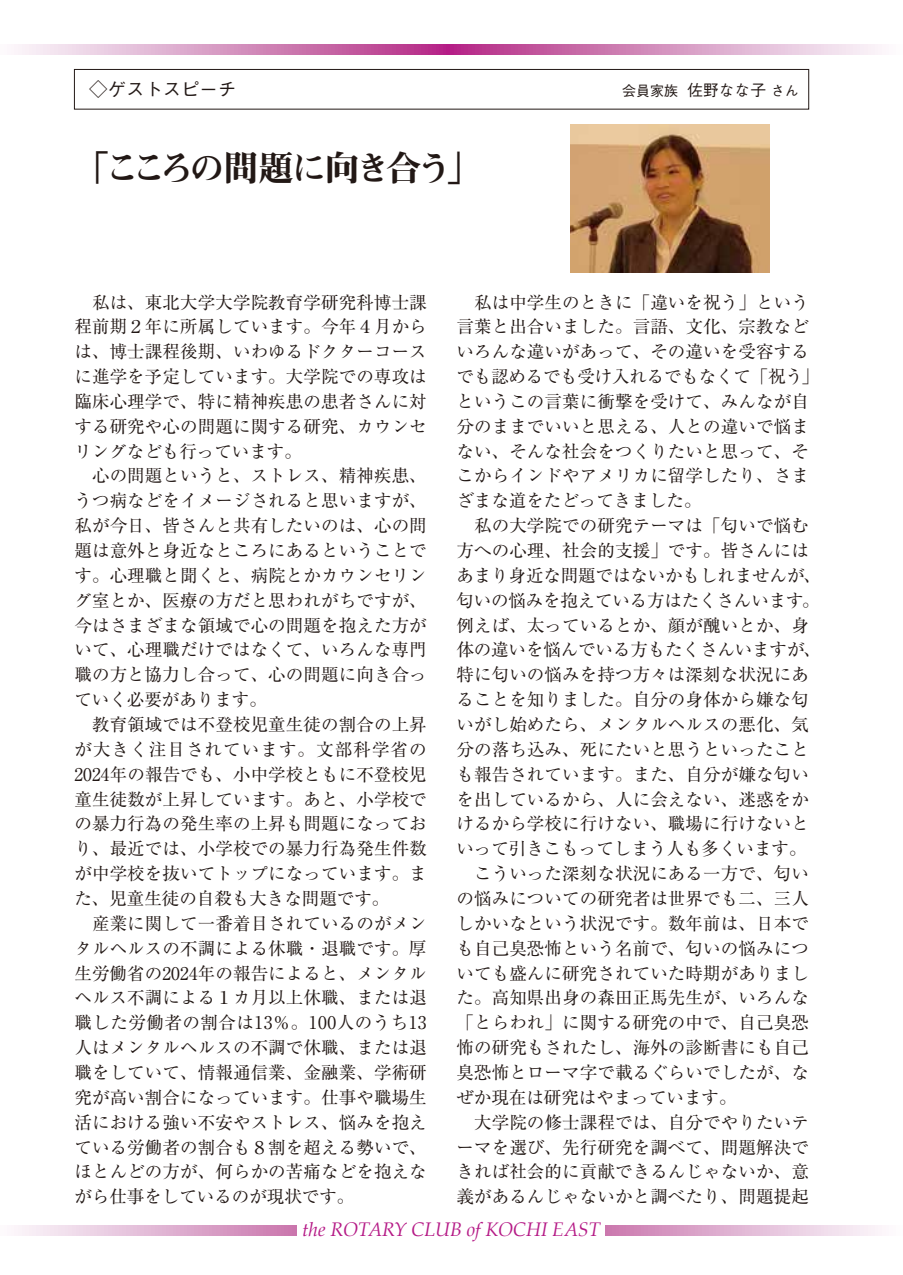
<style>
.page{position:relative;width:903px;height:1275px;background:#fff}
.page>*{position:absolute;margin:0;border:0;box-sizing:border-box;transform-origin:0 0}
.t1{font:35px "Midashi Min Pro MA31";letter-spacing:-.12em;color:#221815}
.t2{font:italic 19.25px "Palatino";color:#b51a86}
.t3{font:500 18.38px "Gothic BBB Pro";color:#221815}
.t4{font:17.5px/24.8px "Ryumin Pro";letter-spacing:.005em;color:#221815}
.t5{font:500 14px "Gothic BBB Pro";color:#221815}
.s1{font-size:15.75px}
</style>
<div class="page">
<svg style="left:14px;top:1225px;width:868px;height:10px"></svg>
<div style="left:298px;top:1223px;width:307px;height:15px;background:#fff"></div>
<svg style="left:14px;top:45px;width:868px;height:10px"></svg>
<div style="left:74px;top:69px;width:735px;height:41px;border:1px solid #221815"></div>
<img style="left:570px;top:124px;width:199px;height:149px">
<p class="t3" style="left:89px;top:74px;width:149px">◇ゲストスピーチ</p>
<p class="t5" style="left:622px;top:80px;width:178px">会員家族 <span class="s1">佐野なな子</span> さん</p>
<h1 class="t1" style="left:74px;top:141px;width:409px">「こころの問題に向き合う」</h1>
<p class="t4" style="left:74px;top:288px;width:354px">　私は、東北大学大学院教育学研究科博士課程前期２年に所属しています。今年４月からは、博士課程後期、いわゆるドクターコースに進学を予定しています。大学院での専攻は臨床心理学で、特に精神疾患の患者さんに対する研究や心の問題に関する研究、カウンセリングなども行っています。<br>　心の問題というと、ストレス、精神疾患、うつ病などをイメージされると思いますが、私が今日、皆さんと共有したいのは、心の問題は意外と身近なところにあるということです。心理職と聞くと、病院とかカウンセリング室とか、医療の方だと思われがちですが、今はさまざまな領域で心の問題を抱えた方がいて、心理職だけではなくて、いろんな専門職の方と協力し合って、心の問題に向き合っていく必要があります。<br>　教育領域では不登校児童生徒の割合の上昇が大きく注目されています。文部科学省の<br>2024年の報告でも、小中学校ともに不登校児童生徒数が上昇しています。あと、小学校での暴力行為の発生率の上昇も問題になっており、最近では、小学校での暴力行為発生件数が中学校を抜いてトップになっています。また、児童生徒の自殺も大きな問題です。<br>　産業に関して一番着目されているのがメンタルヘルスの不調による休職・退職です。厚生労働省の2024年の報告によると、メンタルヘルス不調による１カ月以上休職、または退職した労働者の割合は13％。100人のうち13人はメンタルヘルスの不調で休職、または退職をしていて、情報通信業、金融業、学術研究が高い割合になっています。仕事や職場生活における強い不安やストレス、悩みを抱えている労働者の割合も８割を超える勢いで、ほとんどの方が、何らかの苦痛などを抱えながら仕事をしているのが現状です。</p>
<p class="t4" style="left:456px;top:288px;width:366px">　私は中学生のときに「違いを祝う」という言葉と出合いました。言語、文化、宗教などいろんな違いがあって、その違いを受容するでも認めるでも受け入れるでもなくて「祝う」というこの言葉に衝撃を受けて、みんなが自分のままでいいと思える、人との違いで悩まない、そんな社会をつくりたいと思って、そこからインドやアメリカに留学したり、さまざまな道をたどってきました。<br>　私の大学院での研究テーマは「匂いで悩む方への心理、社会的支援」です。皆さんにはあまり身近な問題ではないかもしれませんが、匂いの悩みを抱えている方はたくさんいます。例えば、太っているとか、顔が醜いとか、身体の違いを悩んでいる方もたくさんいますが、特に匂いの悩みを持つ方々は深刻な状況にあることを知りました。自分の身体から嫌な匂いがし始めたら、メンタルヘルスの悪化、気分の落ち込み、死にたいと思うといったことも報告されています。また、自分が嫌な匂いを出しているから、人に会えない、迷惑をかけるから学校に行けない、職場に行けないといって引きこもってしまう人も多くいます。　こういった深刻な状況にある一方で、匂いの悩みについての研究者は世界でも二、三人しかいなという状況です。数年前は、日本でも自己臭恐怖という名前で、匂いの悩みについても盛んに研究されていた時期がありました。高知県出身の森田正馬先生が、いろんな「とらわれ」に関する研究の中で、自己臭恐怖の研究もされたし、海外の診断書にも自己臭恐怖とローマ字で載るぐらいでしたが、なぜか現在は研究はやまっています。<br>　大学院の修士課程では、自分でやりたいテーマを選び、先行研究を調べて、問題解決できれば社会的に貢献できるんじゃないか、意義があるんじゃないかと調べたり、問題提起</p>
<p class="t2" style="left:302px;top:1213px;width:300px">the ROTARY CLUB of KOCHI EAST</p>
</div>
